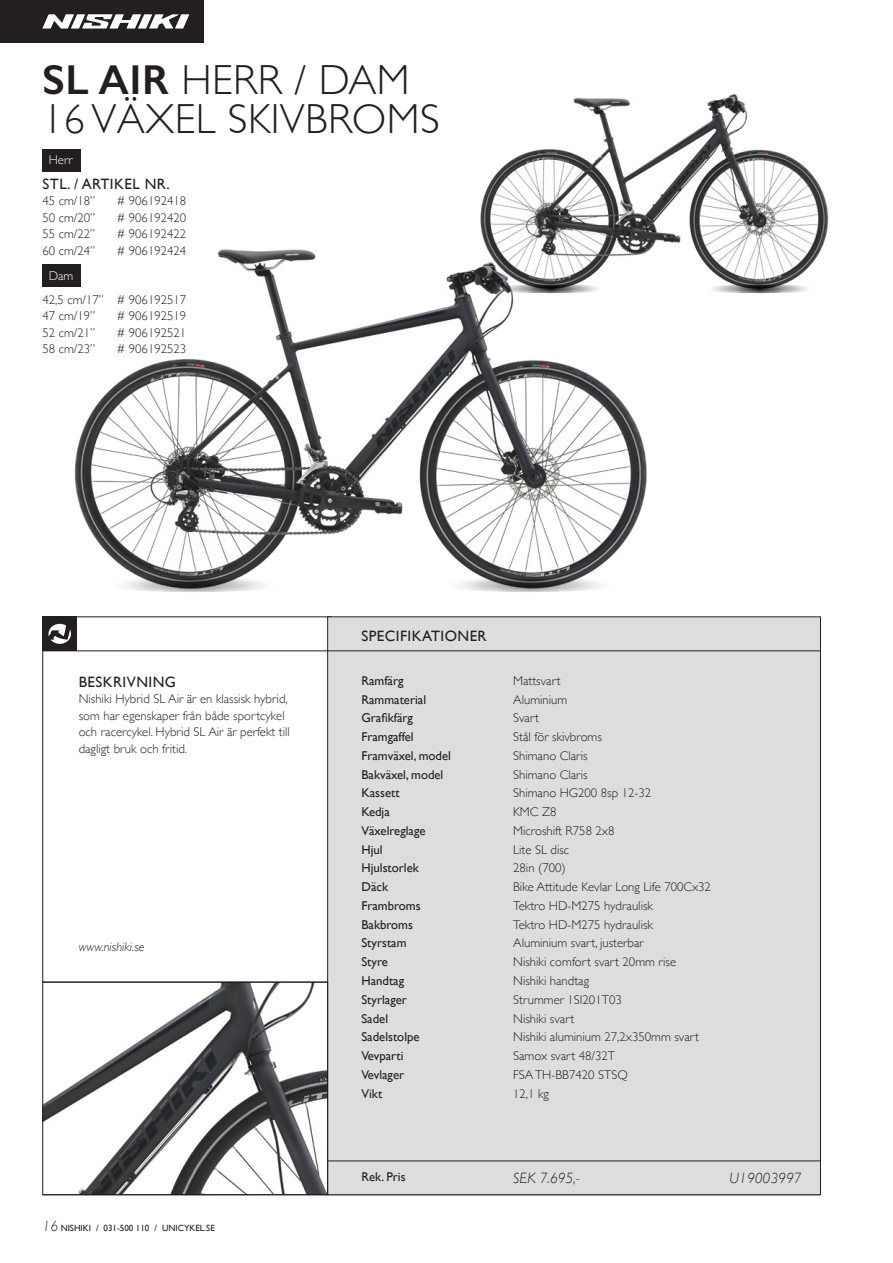
<style>
.page{position:relative;width:893px;height:1263px;background:#fff}
.page>*{position:absolute;margin:0;border:0;box-sizing:border-box;transform-origin:0 0}
.Overskrift{font:300 42px "Gill Sans";letter-spacing:.01em;color:#231f20}
.Mellemrubrik{font:15px "Gill Sans";letter-spacing:.03em;color:#231f20}
.Pris{font:italic 300 15px "Gill Sans";color:#231f20}
.Specs__light{font:300 12.75px "Gill Sans";color:#231f20}
.Brødtekst{font:300 12.75px/16.5px "Gill Sans";color:#231f20}
.Specs__bold{font:12.75px "Gill Sans";color:#231f20}
.t1{font:italic 300 12.75px "Gill Sans";color:#231f20}
.Specs__bold-2{font:300 12.75px "Gill Sans";color:#fff}
.t2{font:9px "Gill Sans";color:#231f20}
.s1{font-weight:600}
.s2{font-weight:300;font-style:italic;font-size:15px}
</style>
<div class="page">
<div style="left:43px;top:617px;width:34px;height:34px;background:#231f20"></div>
<div style="left:0;top:0;width:204px;height:43px;background:#231f20"></div>
<div style="left:328px;top:617px;width:492px;height:578px;background:#dcdddf"></div>
<hr style="left:43px;top:651px;width:778px;height:1px;background:#231f20">
<hr style="left:327px;top:1161px;width:493px;height:1px;background:#231f20">
<svg style="left:42px;top:14px;width:147px;height:15px"></svg>
<svg style="left:43px;top:149px;width:38px;height:22px"></svg>
<svg style="left:48px;top:624px;width:23px;height:20px"></svg>
<svg style="left:698px;top:284px;width:123px;height:9px"></svg>
<img style="left:45px;top:984px;width:281px;height:209px">
<div style="left:43px;top:982px;width:285px;height:213px;border:1px solid #231f20"></div>
<img style="left:480px;top:93px;width:349px;height:199px">
<img style="left:74px;top:237px;width:579px;height:355px">
<svg style="left:43px;top:264px;width:38px;height:23px"></svg>
<p class="Overskrift" style="left:43px;top:47px;width:369px"><span class="s1">SL AIR</span> HERR / DAM</p>
<p class="Overskrift" style="left:43px;top:86px;width:399px">16 VÄXEL SKIVBROMS</p>
<p class="Specs__bold-2" style="left:49px;top:150px;width:26px">Herr</p>
<p class="Mellemrubrik" style="left:43px;top:175px;width:129px">STL. / ARTIKEL NR.</p>
<p class="Brødtekst" style="left:43px;top:192px;width:54px">45 cm/18”</p>
<p class="Brødtekst" style="left:117px;top:192px;width:71px"># 906192418</p>
<p class="Brødtekst" style="left:43px;top:209px;width:54px">50 cm/20”</p>
<p class="Brødtekst" style="left:117px;top:209px;width:71px"># 906192420</p>
<p class="Brødtekst" style="left:43px;top:225px;width:54px">55 cm/22”</p>
<p class="Brødtekst" style="left:117px;top:225px;width:71px"># 906192422</p>
<p class="Brødtekst" style="left:43px;top:242px;width:54px">60 cm/24”</p>
<p class="Brødtekst" style="left:117px;top:242px;width:71px"># 906192424</p>
<p class="Specs__bold-2" style="left:49px;top:266px;width:26px">Dam</p>
<p class="Brødtekst" style="left:43px;top:290px;width:145px">42,5 cm/17” # 906192517</p>
<p class="Brødtekst" style="left:43px;top:307px;width:54px">47 cm/19”</p>
<p class="Brødtekst" style="left:117px;top:307px;width:71px"># 906192519</p>
<p class="Brødtekst" style="left:43px;top:323px;width:54px">52 cm/21”</p>
<p class="Brødtekst" style="left:117px;top:323px;width:71px"># 906192521</p>
<p class="Brødtekst" style="left:43px;top:340px;width:54px">58 cm/23”</p>
<p class="Brødtekst" style="left:117px;top:340px;width:71px"># 906192523</p>
<p class="Mellemrubrik" style="left:79px;top:673px;width:99px">BESKRIVNING</p>
<p class="Brødtekst" style="left:79px;top:690px;width:213px">Nishiki Hybrid SL Air är en klassisk hybrid, som har egenskaper från både sportcykel och racercykel. Hybrid SL Air är perfekt till dagligt bruk och fritid.</p>
<p class="t1" style="left:79px;top:939px;width:67px">www.nishiki.se</p>
<p class="t2" style="left:43px;top:1222px;width:174px"><span class="s2">16</span> NISHIKI / 031-500 110 / UNICYKEL.SE</p>
<p class="Mellemrubrik" style="left:361px;top:627px;width:127px">SPECIFIKATIONER</p>
<p class="Specs__bold" style="left:361px;top:673px;width:44px">Ramfärg</p>
<p class="Specs__bold" style="left:361px;top:692px;width:66px">Rammaterial</p>
<p class="Specs__bold" style="left:361px;top:711px;width:53px">Grafikfärg</p>
<p class="Specs__bold" style="left:361px;top:729px;width:54px">Framgaffel</p>
<p class="Specs__bold" style="left:361px;top:748px;width:91px">Framväxel, model</p>
<p class="Specs__bold" style="left:361px;top:767px;width:83px">Bakväxel, model</p>
<p class="Specs__bold" style="left:361px;top:786px;width:40px">Kassett</p>
<p class="Specs__bold" style="left:361px;top:804px;width:30px">Kedja</p>
<p class="Specs__bold" style="left:361px;top:823px;width:66px">Växelreglage</p>
<p class="Specs__bold" style="left:361px;top:842px;width:23px">Hjul</p>
<p class="Specs__bold" style="left:361px;top:861px;width:59px">Hjulstorlek</p>
<p class="Specs__bold" style="left:361px;top:879px;width:28px">Däck</p>
<p class="Specs__bold" style="left:361px;top:898px;width:61px">Frambroms</p>
<p class="Specs__bold" style="left:361px;top:917px;width:53px">Bakbroms</p>
<p class="Specs__bold" style="left:361px;top:936px;width:47px">Styrstam</p>
<p class="Specs__bold" style="left:361px;top:954px;width:28px">Styre</p>
<p class="Specs__bold" style="left:361px;top:973px;width:44px">Handtag</p>
<p class="Specs__bold" style="left:361px;top:992px;width:47px">Styrlager</p>
<p class="Specs__bold" style="left:361px;top:1011px;width:28px">Sadel</p>
<p class="Specs__bold" style="left:361px;top:1029px;width:60px">Sadelstolpe</p>
<p class="Specs__bold" style="left:361px;top:1048px;width:44px">Vevparti</p>
<p class="Specs__bold" style="left:361px;top:1067px;width:44px">Vevlager</p>
<p class="Specs__bold" style="left:361px;top:1086px;width:22px">Vikt</p>
<p class="Specs__light" style="left:513px;top:671px;width:49px">Mattsvart</p>
<p class="Specs__light" style="left:513px;top:689px;width:56px">Aluminium</p>
<p class="Specs__light" style="left:513px;top:708px;width:27px">Svart</p>
<p class="Specs__light" style="left:513px;top:727px;width:90px">Stål för skivbroms</p>
<p class="Specs__light" style="left:513px;top:746px;width:76px">Shimano Claris</p>
<p class="Specs__light" style="left:513px;top:764px;width:76px">Shimano Claris</p>
<p class="Specs__light" style="left:513px;top:783px;width:140px">Shimano HG200 8sp 12-32</p>
<p class="Specs__light" style="left:513px;top:802px;width:45px">KMC Z8</p>
<p class="Specs__light" style="left:513px;top:821px;width:103px">Microshift R758 2x8</p>
<p class="Specs__light" style="left:513px;top:839px;width:58px">Lite SL disc</p>
<p class="Specs__light" style="left:513px;top:858px;width:54px">28in (700)</p>
<p class="Specs__light" style="left:513px;top:877px;width:199px">Bike Attitude Kevlar Long Life 700Cx32</p>
<p class="Specs__light" style="left:513px;top:896px;width:141px">Tektro HD-M275 hydraulisk</p>
<p class="Specs__light" style="left:513px;top:914px;width:141px">Tektro HD-M275 hydraulisk</p>
<p class="Specs__light" style="left:513px;top:933px;width:132px">Aluminium svart, justerbar</p>
<p class="Specs__light" style="left:513px;top:952px;width:164px">Nishiki comfort svart 20mm rise</p>
<p class="Specs__light" style="left:513px;top:971px;width:77px">Nishiki handtag</p>
<p class="Specs__light" style="left:513px;top:989px;width:110px">Strummer 1SI201T03</p>
<p class="Specs__light" style="left:513px;top:1008px;width:63px">Nishiki svart</p>
<p class="Specs__light" style="left:513px;top:1027px;width:187px">Nishiki aluminium 27,2x350mm svart</p>
<p class="Specs__light" style="left:513px;top:1046px;width:104px">Samox svart 48/32T</p>
<p class="Specs__light" style="left:513px;top:1064px;width:116px">FSA TH-BB7420 STSQ</p>
<p class="Specs__light" style="left:513px;top:1083px;width:37px">12,1 kg</p>
<p class="Specs__bold" style="left:361px;top:1169px;width:46px">Rek. Pris</p>
<p class="Pris" style="left:513px;top:1169px;width:68px">SEK 7.695,-</p>
<p class="Pris" style="left:730px;top:1169px;width:74px">U19003997</p>
</div>
